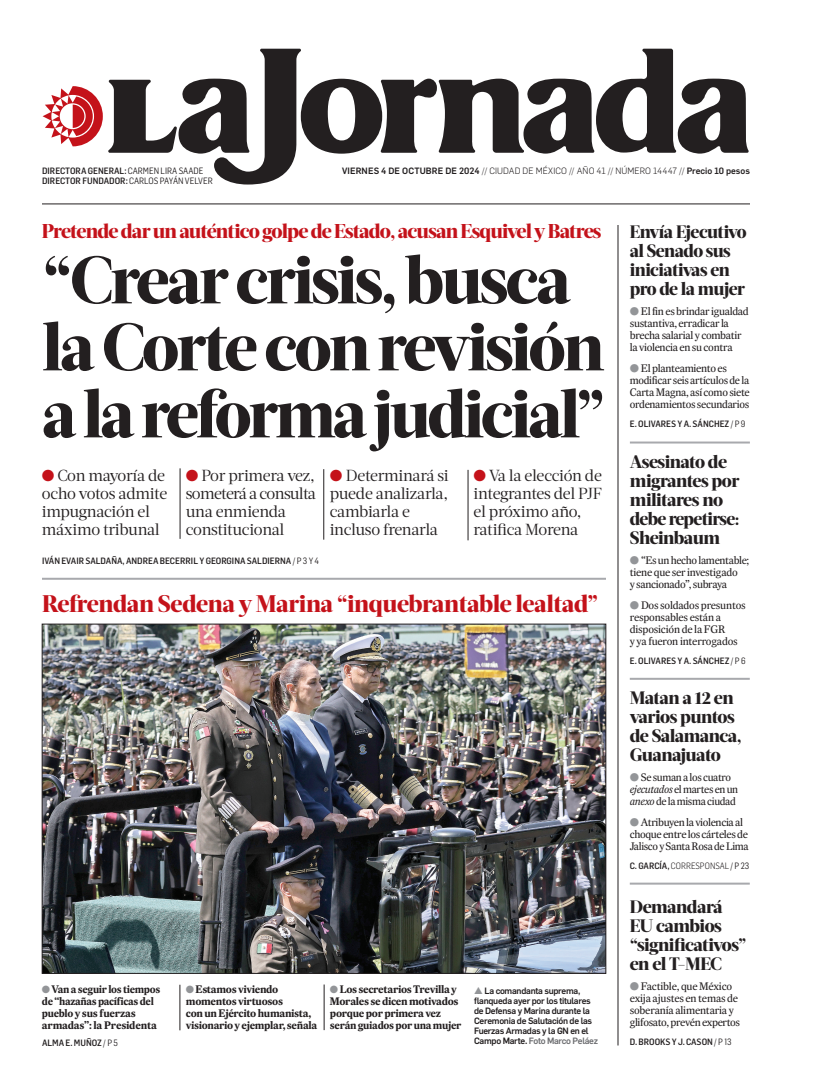
<style>
.page{position:relative;width:822px;height:1089px;background:#fff}
.page>*{position:absolute;margin:0;border:0;box-sizing:border-box;transform-origin:0 0}
.t1{font:800 67px/67px "Acta Headline";letter-spacing:-.045em;color:#231f20}
.t2{font:800 24px "Acta Headline";letter-spacing:-.02em;color:#c4121a}
.t3{font:800 20px "Acta Headline";letter-spacing:-.04em;color:#c4121a}
.t4{font:800 18px/19px "Acta Headline";letter-spacing:-.03em;color:#231f20}
.t5{font:16px/18px "Acta Deck";letter-spacing:-.025em;color:#231f20}
.t6{font:11px/12px "Expresso Tx";letter-spacing:-.03em;color:#231f20}
.t7{font:700 11px/12px "Expresso Tx";letter-spacing:-.03em;color:#231f20}
.t8{font:500 9px "Flama Semicond";color:#231f20}
.t9{font:500 9px/10px "Flama";letter-spacing:-.03em;color:#231f20}
.t10{font:300 9px "Flama";letter-spacing:.01em;color:#231f20}
.t11{font:300 9px "Flama Semicond";color:#231f20}
.s1{font-weight:400}
.s2{font-weight:500}
.s3{color:#939598}
.s4{font-style:italic}
.s5{color:#c4121a}
.s6{color:#6c6d70}
</style>
<div class="page">
<svg style="left:43px;top:49px;width:706px;height:136px"></svg>
<hr style="left:618px;top:225px;width:1px;height:821px;background:#231f20">
<img style="left:44px;top:626px;width:560px;height:346px">
<hr style="left:42px;top:204px;width:708px;height:1px;background:#231f20">
<hr style="left:42px;top:578px;width:564px;height:2px;background:#a8a9ad">
<hr style="left:180px;top:468px;width:1px;height:71px;background:#231f20">
<hr style="left:324px;top:469px;width:1px;height:71px;background:#231f20">
<hr style="left:468px;top:470px;width:1px;height:70px;background:#231f20">
<hr style="left:630px;top:442px;width:120px;height:2px;background:#a8a9ad">
<hr style="left:630px;top:678px;width:120px;height:2px;background:#a8a9ad">
<hr style="left:630px;top:883px;width:120px;height:2px;background:#a8a9ad">
<hr style="left:180px;top:985px;width:1px;height:45px;background:#231f20">
<hr style="left:324px;top:985px;width:1px;height:45px;background:#231f20">
<p class="t8" style="left:42px;top:165px;width:163px">DIRECTORA GENERAL: <span class="s1">CARMEN LIRA SAADE</span></p>
<p class="t10" style="left:342px;top:164px;width:409px"><span class="s2">viernes 4 DE octubre de 2024</span> // CIUDAD DE MÉXICO // AÑO 41 // NÚM ERO 14447 // <span class="s2">Precio 10 pesos</span></p>
<p class="t8" style="left:42px;top:175px;width:172px">DIRECTOR FUNDADOR: <span class="s1">CARLOS PAYÁN VELVER</span></p>
<h3 class="t3" style="left:42px;top:219px;width:561px">Pretende dar un auténtico golpe de Estado, acusan Esquivel y Batres</h3>
<h3 class="t4" style="left:630px;top:223px;width:118px">Envía Ejecutivo al Senado sus iniciativas en pro de la mujer</h3>
<p class="t6" style="left:630px;top:305px;width:121px"><span class="s3">●</span> El fin es brindar igualdad sustantiva, erradicar la brecha salarial y combatir la violencia en su contra</p>
<p class="t6" style="left:630px;top:362px;width:122px"><span class="s3">●</span> El planteamiento es modificar seis artículos de la<br>Carta Magna, así como siete ordenamientos secundarios</p>
<p class="t8" style="left:630px;top:418px;width:117px">E. OLIVARES Y A. SÁNCHEZ <span class="s1">/ P 9</span></p>
<h3 class="t4" style="left:630px;top:453px;width:111px">Asesinato de migrantes por militares no debe repetirse:<br>Sheinbaum</h3>
<p class="t6" style="left:630px;top:554px;width:121px"><span class="s3">●</span> “Es un hecho lamentable; tiene que ser investigado<br>y sancionado”, subraya</p>
<p class="t6" style="left:630px;top:599px;width:117px"><span class="s3">●</span> Dos soldados presuntos responsables están a disposición de la FGR<br>y ya fueron interrogados</p>
<p class="t8" style="left:630px;top:655px;width:117px">E. OLIVARES Y A. SÁNCHEZ <span class="s1">/ P 6</span></p>
<h3 class="t4" style="left:630px;top:689px;width:113px">Matan a 12 en varios puntos de Salamanca,<br>Guanajuato</h3>
<p class="t6" style="left:630px;top:771px;width:110px"><span class="s3">●</span> Se suman a los cuatro <span class="s4">ejecutados</span> el martes en un <span class="s4">anexo</span> de la misma ciudad</p>
<p class="t6" style="left:630px;top:816px;width:121px"><span class="s3">●</span> Atribuyen la violencia al choque entre los cárteles de<br>Jalisco y Santa Rosa de Lima</p>
<p class="t11" style="left:630px;top:861px;width:121px"><span class="s2">C. GARCÍA,</span> CORRESPONSAL <span class="s1">/ P 23</span></p>
<h3 class="t4" style="left:630px;top:897px;width:118px">Demandará<br>EU cambios “significativos” en el T-MEC</h3>
<p class="t6" style="left:630px;top:980px;width:112px"><span class="s3">●</span> Factible, que México exija ajustes en temas de soberanía alimentaria y glifosato, prevén expertos</p>
<h1 class="t1" style="left:42px;top:247px;width:566px">“Crear crisis, busca la Corte con revisión a la reforma judicial”</h1>
<h3 class="t5" style="left:42px;top:466px;width:127px"><span class="s5">●</span> Con mayoría de ocho votos admite impugnación el máximo tribunal</h3>
<h3 class="t5" style="left:186px;top:466px;width:132px"><span class="s5">●</span> Por primera vez, someterá a consulta una enmienda constitucional</h3>
<h3 class="t5" style="left:330px;top:466px;width:121px"><span class="s5">●</span> Determinará si puede analizarla, cambiarla e incluso frenarla</h3>
<h3 class="t5" style="left:474px;top:466px;width:130px"><span class="s5">●</span> Va la elección de integrantes del PJF el próximo año, ratifica Morena</h3>
<p class="t8" style="left:42px;top:555px;width:279px">IVÁN EVAIR SALDAÑA, ANDREA BECERRIL Y GEORGINA SALDIERNA <span class="s1">/ P 3 Y 4</span></p>
<h2 class="t2" style="left:42px;top:589px;width:558px">Refrendan Sedena y Marina “inquebrantable lealtad”</h2>
<p class="t7" style="left:42px;top:983px;width:120px"><span class="s3">●</span> Van a seguir los tiempos de “hazañas pacíficas del pueblo y sus fuerzas armadas”: la Presidenta</p>
<p class="t7" style="left:186px;top:983px;width:133px"><span class="s3">●</span> Estamos viviendo momentos virtuosos<br>con un Ejército humanista, visionario y ejemplar, señala</p>
<p class="t7" style="left:330px;top:983px;width:133px"><span class="s3">●</span> Los secretarios Trevilla y<br>Morales se dicen motivados porque por primera vez serán guiados por una mujer</p>
<p class="t9" style="left:474px;top:985px;width:126px"><span class="s3">▲</span> La comandanta suprema, flanqueda ayer por los titulares de Defensa y Marina durante la<br>Ceremonia de Salutación de las<br>Fuerzas Armadas y la GN en el<br>Campo Marte. <span class="s6">Foto Marco Peláez</span></p>
<p class="t8" style="left:42px;top:1037px;width:78px">ALMA E. MUÑOZ <span class="s1">/ P 5</span></p>
<p class="t8" style="left:630px;top:1036px;width:103px">D. BROOKS Y J. CASON <span class="s1">/ P 13</span></p>
</div>
